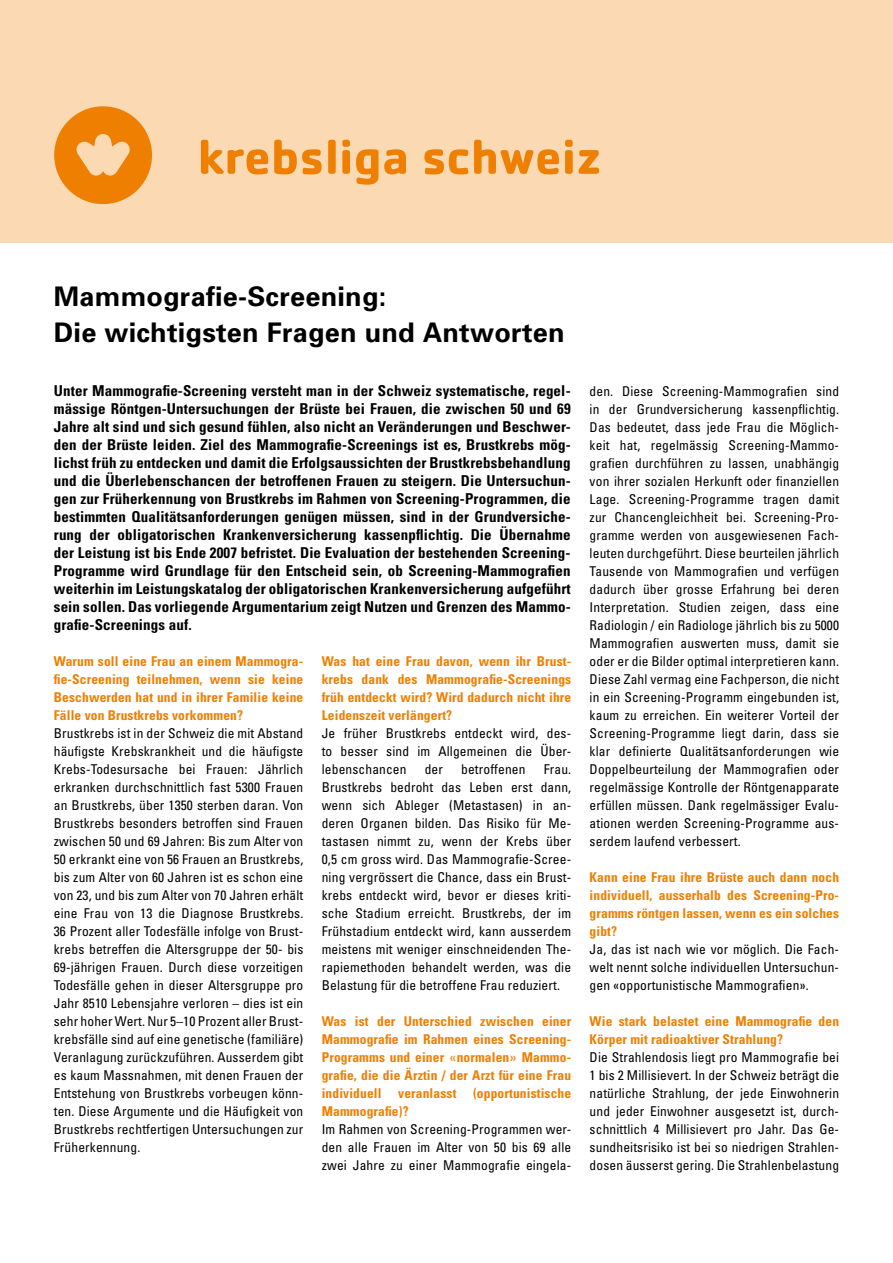
<style>
.page{position:relative;width:893px;height:1263px;background:#fff}
.page>*{position:absolute;margin:0;border:0;box-sizing:border-box;transform-origin:0 0}
.t1{font:700 27px/36px "Univers";letter-spacing:.01em;color:#000}
.t2{font:700 condensed 15px/18px "Univers";letter-spacing:.01em;color:#000;text-align:justify}
.t3{font:condensed 13.5px/18px "Univers";letter-spacing:.01em;color:#000;text-align:justify}
.t4{font:700 condensed 13.5px/18px "Univers";letter-spacing:.01em;color:#ee7f00;text-align:justify}
.s1{font-weight:400;font-stretch:normal}
</style>
<div class="page">
<div style="left:0;top:0;width:893px;height:242px;background:#fad9b3"></div>
<svg style="left:201px;top:140px;width:67px;height:34px"></svg>
<svg style="left:274px;top:140px;width:48px;height:34px"></svg>
<div style="left:328px;top:140px;width:8px;height:34px;background:#ee7f00;border-radius:3px"></div>
<svg style="left:342px;top:140px;width:8px;height:34px"></svg>
<svg style="left:356px;top:149px;width:22px;height:36px"></svg>
<svg style="left:384px;top:149px;width:22px;height:25px"></svg>
<svg style="left:424px;top:149px;width:44px;height:25px"></svg>
<svg style="left:474px;top:140px;width:85px;height:34px"></svg>
<svg style="left:565px;top:140px;width:8px;height:34px"></svg>
<svg style="left:579px;top:150px;width:20px;height:24px"></svg>
<svg style="left:54px;top:106px;width:98px;height:98px"></svg>
<h1 class="t1" style="left:54px;top:277px;width:512px">Mammografie-Screening:<br>Die wichtigsten Fragen und Antworten</h1>
<p class="t2" style="left:54px;top:381px;width:518px">Unter Mammografie-Screening versteht man in der Schweiz systematische, regel&shy;mässige Röntgen-Untersuchun-gen der Brüste bei Frauen, die zwischen 50 und 69<br>Jahre alt sind und sich gesund fühlen, also nicht an Veränderungen und Beschwer&shy;den der Brüste leiden. Ziel des Mammografie-Screenings ist es, Brustkrebs mög&shy;lichst früh zu entdecken und damit die Erfolgsaussichten der Brustkrebsbehandlung und die Überlebenschancen der betroffenen Frauen zu steigern. Die Untersuchun&shy;gen zur Früherkennung von Brustkrebs im Rahmen von Screening-Programmen, die bestimmten Qualitätsanforderungen genügen müssen, sind in der Grundversiche&shy;rung der obligatorischen Krankenversicherung kassenpflichtig. Die Übernahme der Leistung ist bis Ende 2007 befristet. Die Evaluation der bestehenden Screening-Programme wird Grundlage für den Entscheid sein, ob Screening-Mammografien weiterhin im Leistungskatalog der obligatorischen Krankenversicherung aufgeführt sein sollen. Das vorliegende Argumentarium zeigt Nutzen und Grenzen des Mammo&shy;grafie-Screenings auf.</p>
<p class="t4" style="left:322px;top:652px;width:251px">Was hat eine Frau davon, wenn ihr Brust&shy;krebs dank des Mammografie-Screenings früh entdeckt wird? Wird dadurch nicht ihre Leidenszeit verlängert?</p>
<p class="t3" style="left:322px;top:724px;width:251px">Je früher Brustkrebs entdeckt wird, des&shy;to besser sind im Allgemeinen die Über&shy;lebenschancen</p>
<p class="t4" style="left:54px;top:652px;width:251px">Warum soll eine Frau an einem Mammogra&shy;fie-Screening teilnehmen, wenn sie keine Beschwerden hat und in ihrer Familie keine Fälle von Brustkrebs vorkommen?</p>
<p class="t3" style="left:54px;top:724px;width:251px">Brustkrebs ist in der Schweiz die mit Ab-stand häufigste Krebskrankheit und die häufigste Krebs-Todesursache bei Frauen: Jährlich erkranken durchschnittlich fast 5300 Frauen an Brustkrebs, über 1350 sterben daran. Von Brustkrebs besonders betroffen sind Frauen zwischen 50 und 69 Jahren: Bis zum Alter von 50 erkrankt eine von 56 Frauen an Brustkrebs, bis zum Alter von 60 Jahren ist es schon eine von 23, und bis zum Alter von 70 Jahren erhält eine Frau von 13 die Diagnose Brustkrebs.<br>36 Prozent aller Todesfälle infolge von Brust&shy;krebs betreffen die Altersgruppe der 50- bis 69-jährigen Frauen. Durch diese vorzeitigen Todesfälle gehen in dieser Altersgruppe pro Jahr 8510 Lebensjahre verloren – dies ist ein sehr hoher Wert. Nur 5–10 Prozent aller Brust&shy;krebsfälle sind auf eine genetische (familiäre)<br>Veranlagung zurückzuführen. Ausserdem gibt es kaum Mass-nahmen, mit denen Frauen der Entstehung von Brustkrebs vorbeugen könn&shy;ten. Diese Argumente und die Häufigkeit von Brustkrebs rechtfertigen Untersuchungen zur Früh-erkennung.</p>
<p class="t3" style="left:425px;top:760px;width:20px">der</p>
<p class="t3" style="left:461px;top:760px;width:66px">betroffenen</p>
<p class="t3" style="left:322px;top:760px;width:251px;text-indent:222px">Frau.<br>Brust-krebs bedroht das Leben erst dann, wenn sich Ableger (Metastasen) in an&shy;deren Organen bilden. Das Risiko für Me&shy;tastasen nimmt zu, wenn der Krebs über 0,5 cm gross wird. Das Mammografie-Scree&shy;ning vergrössert die Chance, dass ein Brust&shy;krebs entdeckt wird, bevor er dieses kriti&shy;sche Stadium erreicht. Brustkrebs, der im Frühstadium entdeckt wird, kann ausserdem meistens mit weniger einschneidenden The&shy;rapiemethoden behandelt werden, was die Belastung für die betroffene Frau reduziert.</p>
<p class="t4" style="left:322px;top:1012px;width:251px">Was ist der Unterschied zwischen einer Mammografie im Rahmen eines Screening-Programms und einer <span class="s1">«</span>normalen<span class="s1">»</span> Mammo&shy;grafie, die die Ärztin / der Arzt für eine Frau individuell veranlasst (opportunistische Mammografie)?</p>
<p class="t3" style="left:322px;top:1120px;width:251px">Im Rahmen von Screening-Programmen wer&shy;den alle Frauen im Alter von 50 bis 69 alle zwei Jahre zu einer Mammografie eingela-</p>
<p class="t3" style="left:590px;top:382px;width:251px">den. Diese Screening-Mammografien sind in der Grundversicherung kassenpflichtig.<br>Das bedeutet, dass jede Frau die Möglich&shy;keit hat, regelmässig Screening-Mammo&shy;grafien durchführen zu lassen, unabhängig von ihrer sozialen Herkunft oder finanziellen Lage. Screening-Programme tragen damit zur Chancengleichheit bei. Screening-Pro&shy;gramme werden von ausgewiesenen Fach&shy;leuten durchgeführt. Diese beurteilen jährlich Tausende von Mammografien und verfügen dadurch über grosse Erfahrung bei deren Interpretation. Studien zeigen, dass eine Radio-login / ein Radiologe jährlich bis zu 5000<br>Mammografien auswerten muss, damit sie oder er die Bilder optimal interpretieren kann.<br>Diese Zahl vermag eine Fachperson, die nicht in ein Screening-Programm eingebunden ist, kaum zu erreichen. Ein weiterer Vorteil der Screening-Programme liegt darin, dass sie klar definierte Qualitätsanforderungen wie Doppelbeurteilung der Mammografien oder regelmässige Kontrolle der Röntgenapparate erfüllen müssen. Dank regelmässiger Evalu&shy;ationen werden Screening-Programme aus&shy;serdem laufend verbessert.</p>
<p class="t4" style="left:590px;top:868px;width:251px">Kann eine Frau ihre Brüste auch dann noch individuell, ausserhalb des Screening-Pro&shy;gramms röntgen lassen, wenn es ein solches gibt?</p>
<p class="t3" style="left:590px;top:940px;width:251px">Ja, das ist nach wie vor möglich. Die Fach&shy;welt nennt solche individuellen Untersuchun&shy;gen «opportunistische Mammografien».</p>
<p class="t4" style="left:590px;top:1012px;width:251px">Wie stark belastet eine Mammografie den<br>Körper mit radioaktiver Strahlung?</p>
<p class="t3" style="left:590px;top:1048px;width:251px">Die Strahlendosis liegt pro Mammografie bei 1 bis 2 Millisievert. In der Schweiz beträgt die natürliche Strahlung, der jede Einwohnerin und jeder Einwohner ausgesetzt ist, durch&shy;schnittlich 4 Millisievert pro Jahr. Das Ge&shy;sundheitsrisiko ist bei so niedrigen Strahlen&shy;dosen äusserst gering. Die Strahlenbelastung</p>
</div>
